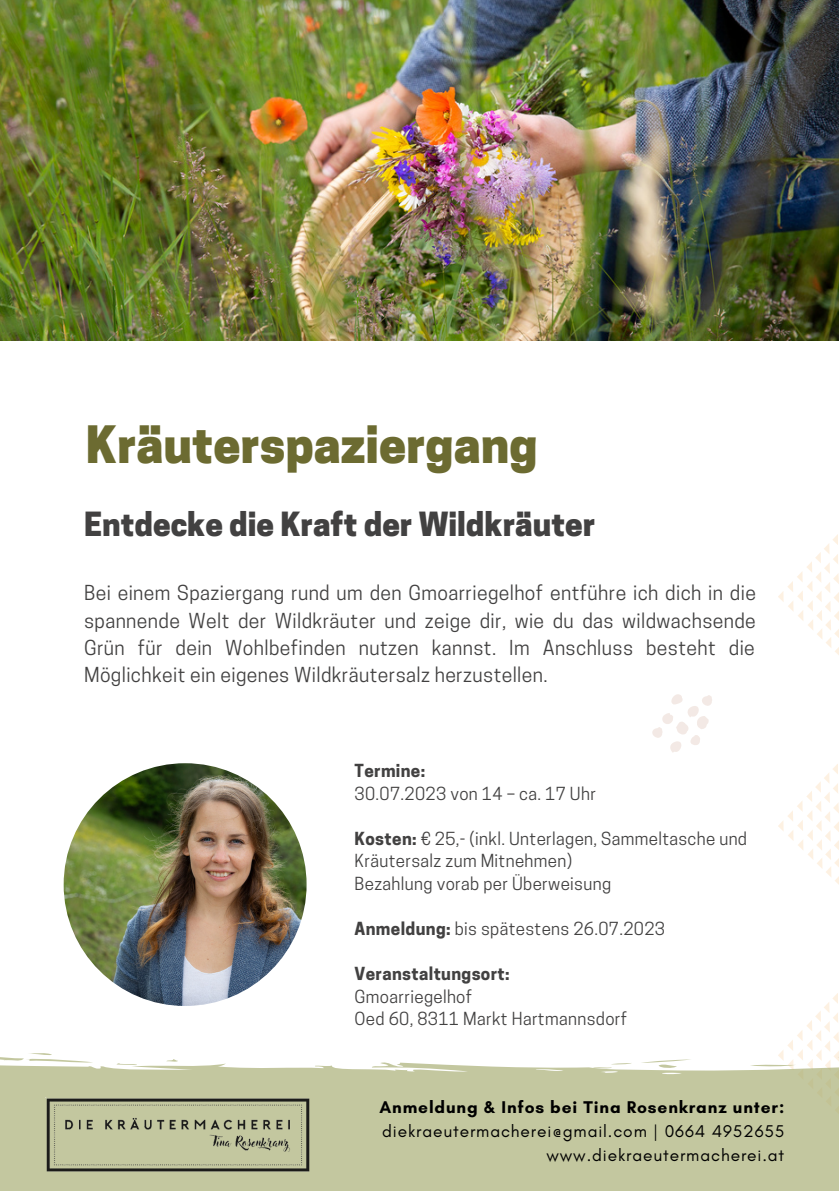
<style>
.page{position:relative;width:839px;height:1191px;background:#fff}
.page>*{position:absolute;margin:0;border:0;box-sizing:border-box;transform-origin:0 0}
.t1{font:800 48.4px "Cooper Hewitt";color:#6c6b31}
.t2{font:800 31.2px "Cooper Hewitt";color:#424141}
.t3{font:19.4px/27px "Cooper Hewitt";letter-spacing:.02em;color:#424141;text-align:justify}
.t4{font:17.4px/23.8px "Glacial Indifference";letter-spacing:.05em;color:#000;text-align:right}
.t5{font:700 17.4px "Glacial Indifference";letter-spacing:.05em;color:#000}
.t6{font:17px/22.6px "Cooper Hewitt";letter-spacing:.02em;color:#424141}
.t7{font:700 17px "Cooper Hewitt";letter-spacing:.02em;color:#424141}
.s1{font-weight:700}
</style>
<div class="page">
<svg style="left:652px;top:694px;width:60px;height:59px"></svg>
<svg style="left:778px;top:534px;width:60px;height:120px"></svg>
<svg style="left:778px;top:764px;width:60px;height:120px"></svg>
<svg style="left:797px;top:993px;width:41px;height:45px"></svg>
<svg style="left:0;top:1038px;width:838px;height:153px;fill:#c3c79f"></svg>
<img style="left:45px;top:1098px;width:266px;height:74px">
<img style="left:0;top:0;width:838px;height:341px">
<img style="left:64px;top:763px;width:242px;height:243px;border-radius:50%">
<h1 class="t1" style="left:86px;top:427px;width:453px">Kräuterspaziergang</h1>
<h2 class="t2" style="left:84px;top:512px;width:512px">Entdecke die Kraft der Wildkräuter</h2>
<p class="t3" style="left:84px;top:582px;width:673px">Bei einem Spaziergang rund um den Gmoarriegelhof entführe ich dich in die spannende Welt der Wildkräuter und zeige dir, wie du das wildwachsende Grün für dein Wohlbefinden nutzen kannst. Im Anschluss besteht die Möglichkeit ein eigenes Wildkräutersalz herzustellen.</p>
<p class="t7" style="left:354px;top:764px;width:72px">Termine:</p>
<p class="t6" style="left:354px;top:784px;width:243px">30.07.2023 von 14 – ca. 17 Uhr</p>
<p class="t6" style="left:354px;top:829px;width:394px"><span class="s1">Kosten:</span> € 25,- (inkl. Unterlagen, Sammeltasche und<br>Kräutersalz zum Mitnehmen)<br>Bezahlung vorab per Überweisung</p>
<p class="t6" style="left:354px;top:920px;width:312px"><span class="s1">Anmeldung:</span> bis spätestens 26.07.2023</p>
<p class="t7" style="left:354px;top:968px;width:157px">Veranstaltungsort:</p>
<p class="t6" style="left:354px;top:987px;width:274px">Gmoarriegelhof<br>Oed 60, 8311 Markt Hartmannsdorf</p>
<p class="t5" style="left:379px;top:1097px;width:406px">Anmeldung &amp; Infos bei Tina Rosenkranz unter:</p>
<p class="t4" style="left:382px;top:1119px;width:403px">diekraeutermacherei@gmail.com | 0664 4952655 www.diekraeutermacherei.at</p>
</div>
